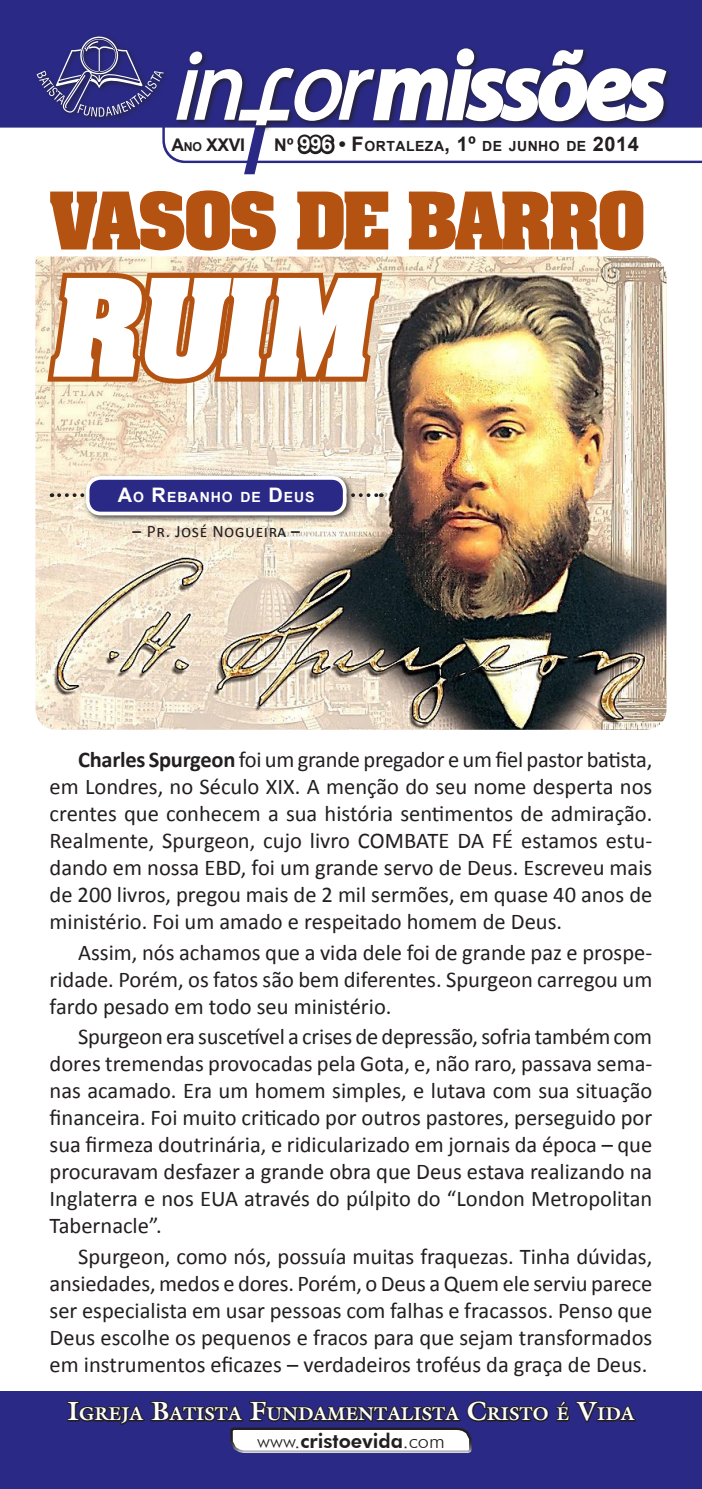
<style>
.page{position:relative;width:702px;height:1489px;background:#fff}
.page>*{position:absolute;margin:0;border:0;box-sizing:border-box;transform-origin:0 0}
.texto{font:700 115px "Aachen";color:#fff}
.texto-2{font:700 67.5px "Aachen";letter-spacing:-.04em;color:#b45212}
.textos{font:22.5px/27px "Calibri";color:#231f20;text-align:justify}
.t1{font:800 20px "Futura BT";color:#231f20}
.t2{font:700 18.25px "Acutus S Si";color:#fff}
.t3{font:17.5px "Calibri";letter-spacing:.03em;color:#231f20}
.t4{font:700 17.5px "Arial";color:#231f20}
.t5{font:700 14px "Arial";letter-spacing:.035em;color:#231f20}
.sessoes{font:700 14px "Arial";letter-spacing:.07em;color:#fff}
.s1{font-size:12.25px}
.s2{font-size:17.5px}
.s3{font-size:20px;color:#fff}
.s4{font-size:20px}
.s5{font-weight:700}
.s6{font-size:26.25px}
.s7{font-weight:300}
</style>
<div class="page">
<div style="left:0;top:1391px;width:702px;height:97px;background:#2a2a86"></div>
<svg style="left:67px;top:1400px;width:569px;height:53px"></svg>
<svg style="left:0;top:0;width:702px;height:164px;background:#3a3a8f"></svg>
<div style="left:34px;top:33px;width:638px;height:99px;background:#2a2a86"></div>
<img style="left:35px;top:256px;width:631px;height:473px">
<img style="left:37px;top:36px;width:629px;height:461px">
<div style="left:83px;top:473px;width:271px;height:50px;background:#231f20;opacity:.75"></div>
<div style="left:88px;top:478px;width:257px;height:35px;background:#2a2a86;border-radius:13px"></div>
<div style="left:86px;top:476px;width:260px;height:39px;border:4px solid #fff;border-radius:13px"></div>
<p class="t4" style="left:171px;top:134px;width:95px">A<span class="s1">NO</span> XXVI N</p>
<p class="t5" style="left:287px;top:137px;width:353px"><span class="s2">º</span> <span class="s3">996</span> <span class="s4">• F</span>ORTALEZA<span class="s4">, 1º</span> DE JUNHO DE <span class="s4">2014</span></p>
<p class="texto-2" style="left:50px;top:169px;width:597px">VASOS DE BARRO</p>
<p class="texto" style="left:50px;top:240px;width:342px">RUIM</p>
<p class="sessoes" style="left:118px;top:488px;width:198px"><span class="s4">A</span>O <span class="s4">R</span>EBANHO DE <span class="s4">D</span>EUS</p>
<p class="t3" style="left:132px;top:520px;width:169px"><span class="s5">–</span> Pr. José Nogueira <span class="s5">–</span></p>
<p class="textos" style="left:50px;top:746px;width:604px;text-indent:28px"><span class="s5">Charles Spurgeon</span> foi um grande pregador e um fiel pastor batista, em Londres, no Século XIX. A menção do seu nome desperta nos crentes que conhecem a sua história sentimentos de admiração.<br>Realmente, Spurgeon, cujo livro COMBATE DA FÉ estamos estu&shy;dando em nossa EBD, foi um grande servo de Deus. Escreveu mais de 200 livros, pregou mais de 2 mil sermões, em quase 40 anos de ministério. Foi um amado e respeitado homem de Deus.</p>
<p class="textos" style="left:50px;top:938px;width:604px;text-indent:28px">Assim, nós achamos que a vida dele foi de grande paz e prospe&shy;ridade. Porém, os fatos são bem diferentes. Spurgeon carregou um fardo pesado em todo seu ministério.</p>
<p class="textos" style="left:50px;top:1023px;width:604px;text-indent:28px">Spurgeon era suscetível a crises de depressão, sofria também com dores tremendas provocadas pela Gota, e, não raro, passava sema&shy;nas acamado. Era um homem simples, e lutava com sua situação financeira. Foi muito criticado por outros pastores, perseguido por sua firmeza doutrinária, e ridicularizado em jornais da época – que procuravam desfazer a grande obra que Deus estava realizando na Inglaterra e nos EUA através do púlpito do “London Metropolitan Tabernacle”.</p>
<p class="textos" style="left:50px;top:1242px;width:604px;text-indent:28px">Spurgeon, como nós, possuía muitas fraquezas. Tinha dúvidas, ansiedades, medos e dores. Porém, o Deus a Quem ele serviu parece ser especialista em usar pessoas com falhas e fracassos. Penso que Deus escolhe os pequenos e fracos para que sejam transformados em instrumentos eficazes – verdadeiros troféus da graça de Deus.</p>
<p class="t2" style="left:68px;top:1401px;width:568px"><span class="s6">I</span>GREJA <span class="s6">B</span>ATISTA <span class="s6">F</span>UNDAMENTALISTA <span class="s6">C</span>RISTO É <span class="s6">V</span>IDA</p>
<p class="t1" style="left:257px;top:1428px;width:189px"><span class="s7">www.</span>cristoevida<span class="s7">.com</span></p>
</div>
